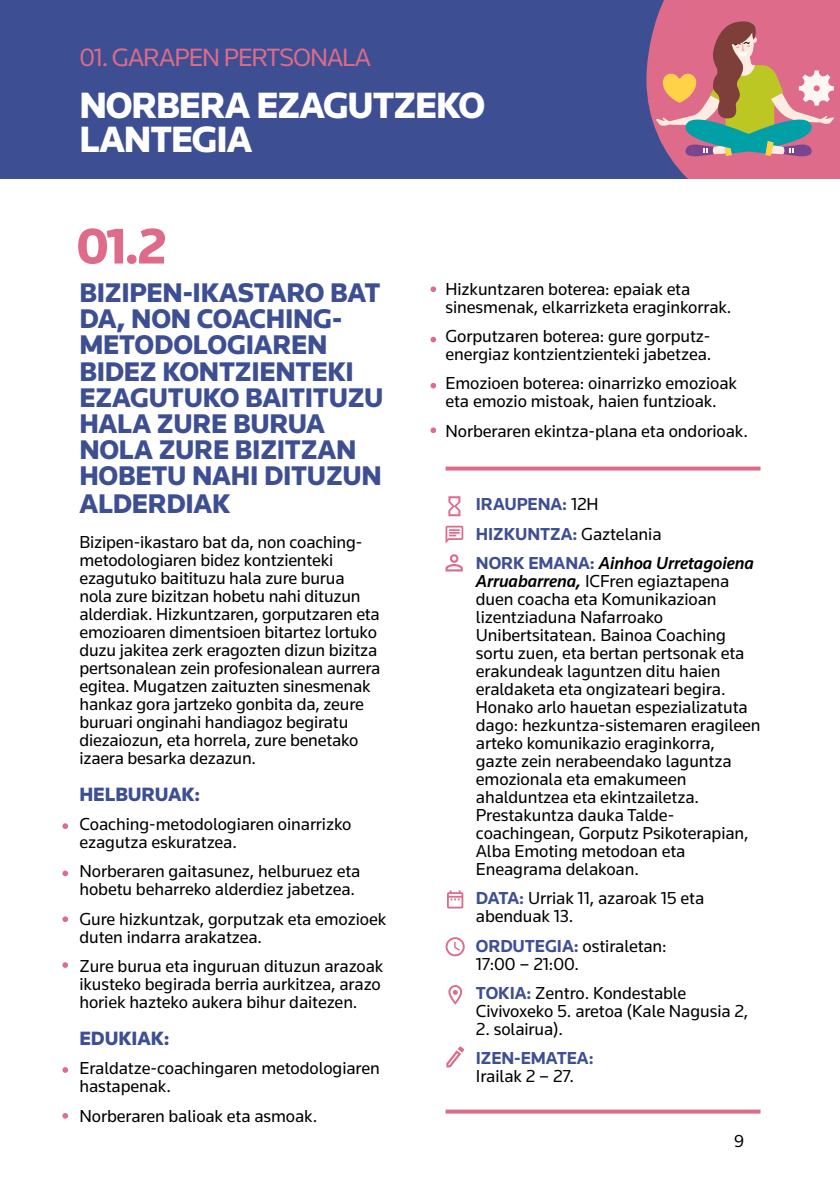
<style>
.page{position:relative;width:840px;height:1191px;background:#fff}
.page>*{position:absolute;margin:0;border:0;box-sizing:border-box;transform-origin:0 0}
.t1{font:900 52px "Knowledge";color:#dd6b89}
.t2{font:900 38px/34px "Knowledge";letter-spacing:-.03em;color:#fff}
.t3{font:900 28px/26.2px "Knowledge";letter-spacing:-.01em;color:#3d4f92}
.t4{font:26px "Knowledge";letter-spacing:-.04em;color:#dd6b89}
.t5{font:900 20px "Knowledge";letter-spacing:-.005em;color:#3d4f92}
.t6{font:18px/18px "Knowledge";letter-spacing:-.005em;color:#000}
.t7{font:700 18px/29.4px "Knowledge";letter-spacing:-.005em;color:#3d4f92}
.s1{font-weight:400;color:#000}
.s2{font-weight:500;font-style:italic;color:#000}
.s3{font-weight:500;font-style:italic}
.s4{font-weight:700;color:#3d4f92}
</style>
<div class="page">
<div style="left:0;top:0;width:839px;height:179px;background:#3d4f92"></div>
<svg style="left:646px;top:0;width:193px;height:179px;background:#bd7c84"></svg>
<svg style="left:430px;top:286px;width:6px;height:6px"></svg>
<svg style="left:430px;top:337px;width:6px;height:5px"></svg>
<svg style="left:430px;top:383px;width:6px;height:5px"></svg>
<svg style="left:430px;top:427px;width:6px;height:6px"></svg>
<svg style="left:62px;top:823px;width:6px;height:6px"></svg>
<svg style="left:62px;top:870px;width:6px;height:6px"></svg>
<svg style="left:62px;top:916px;width:6px;height:6px"></svg>
<svg style="left:62px;top:962px;width:6px;height:6px"></svg>
<svg style="left:62px;top:1067px;width:6px;height:5px"></svg>
<svg style="left:62px;top:1113px;width:6px;height:5px"></svg>
<svg style="left:445px;top:554px;width:17px;height:17px"></svg>
<svg style="left:445px;top:526px;width:18px;height:17px"></svg>
<svg style="left:448px;top:985px;width:14px;height:19px"></svg>
<svg style="left:445px;top:937px;width:19px;height:19px"></svg>
<svg style="left:447px;top:890px;width:16px;height:18px"></svg>
<svg style="left:446px;top:1046px;width:18px;height:21px"></svg>
<svg style="left:445px;top:466px;width:315px;height:4px"></svg>
<svg style="left:445px;top:1109px;width:315px;height:4px"></svg>
<svg style="left:448px;top:496px;width:12px;height:20px"></svg>
<h3 class="t4" style="left:79px;top:41px;width:293px">01. GARAPEN PERTSONALA</h3>
<h2 class="t2" style="left:79px;top:88px;width:407px">NORBERA EZAGUTZEKO<br>LANTEGIA</h2>
<h1 class="t1" style="left:77px;top:214px;width:91px">01.2</h1>
<h3 class="t3" style="left:79px;top:279px;width:305px">BIZIPEN-IKASTARO BAT<br>DA, NON COACHING-<br>METODOLOGIAREN<br>BIDEZ KONTZIENTEKI<br>EZAGUTUKO BAITITUZU<br>HALA ZURE BURUA<br>NOLA ZURE BIZITZAN<br>HOBETU NAHI DITUZUN<br>ALDERDIAK</h3>
<p class="t6" style="left:79px;top:532px;width:302px">Bizipen-ikastaro bat da, non coaching&shy;metodologiaren bidez kontzienteki ezagutuko baitituzu hala zure burua nola zure bizitzan hobetu nahi dituzun alderdiak. Hizkuntzaren, gorputzaren eta emozioaren dimentsioen bitartez lortuko duzu jakitea zerk eragozten dizun bizitza pertsonalean zein profesionalean aurrera egitea. Mugatzen zaituzten sinesmenak hankaz gora jartzeko gonbita da, zeure buruari onginahi handiagoz begiratu diezaiozun, eta horrela, zure benetako izaera besarka dezazun.</p>
<p class="t5" style="left:79px;top:781px;width:122px">HELBURUAK:</p>
<p class="t6" style="left:79px;top:814px;width:273px">Coaching-metodologiaren oinarrizko ezagutza eskuratzea.</p>
<p class="t6" style="left:79px;top:862px;width:282px">Norberaren gaitasunez, helburuez eta hobetu beharreko alderdiez jabetzea.</p>
<p class="t6" style="left:79px;top:909px;width:308px">Gure hizkuntzak, gorputzak eta emozioek duten indarra arakatzea.</p>
<p class="t6" style="left:79px;top:956px;width:305px">Zure burua eta inguruan dituzun arazoak ikusteko begirada berria aurkitzea, arazo horiek hazteko aukera bihur daitezen.</p>
<p class="t5" style="left:79px;top:1026px;width:92px">EDUKIAK:</p>
<p class="t6" style="left:79px;top:1059px;width:302px">Eraldatze-coachingaren metodologiaren hastapenak.</p>
<p class="t6" style="left:79px;top:1106px;width:239px">Norberaren balioak eta asmoak.</p>
<p class="t6" style="left:445px;top:279px;width:287px">Hizkuntzaren boterea: epaiak eta sinesmenak, elkarrizketa eraginkorrak.</p>
<p class="t6" style="left:445px;top:327px;width:267px">Gorputzaren boterea: gure gorputz&shy;energiaz kontzientzienteki jabetzea.</p>
<p class="t6" style="left:445px;top:374px;width:293px">Emozioen boterea: oinarrizko emozioak eta emozio mistoak, haien funtzioak.</p>
<p class="t6" style="left:445px;top:421px;width:304px">Norberaren ekintza-plana eta ondorioak.</p>
<p class="t7" style="left:475px;top:489px;width:279px">IRAUPENA: <span class="s1">12H<br></span>HIZKUNTZA: <span class="s1">Gaztelania<br></span>NORK EMANA: <span class="s2">Ainhoa Urretagoiena</span></p>
<p class="t6" style="left:475px;top:571px;width:286px"><span class="s3">Arruabarrena,</span> ICFren egiaztapena duen coacha eta Komunikazioan lizentziaduna Nafarroako<br>Unibertsitatean. Bainoa Coaching sortu zuen, eta bertan pertsonak eta erakundeak laguntzen ditu haien eraldaketa eta ongizateari begira.<br>Honako arlo hauetan espezializatuta dago: hezkuntza-sistemaren eragileen arteko komunikazio eraginkorra, gazte zein nerabeendako laguntza emozionala eta emakumeen ahalduntzea eta ekintzailetza.<br>Prestakuntza dauka Talde&shy;coachingean, Gorputz Psikoterapian,<br>Alba Emoting metodoan eta<br>Eneagrama delakoan.</p>
<p class="t6" style="left:475px;top:889px;width:230px"><span class="s4">DATA:</span> Urriak 11, azaroak 15 eta abenduak 13.</p>
<p class="t6" style="left:475px;top:936px;width:192px"><span class="s4">ORDUTEGIA:</span> ostiraletan:<br>17:00 – 21:00.</p>
<p class="t6" style="left:475px;top:983px;width:274px"><span class="s4">TOKIA:</span> Zentro. Kondestable<br>Civivoxeko 5. aretoa (Kale Nagusia 2,</p>
<p class="t6" style="left:475px;top:1019px;width:89px">2. solairua).</p>
<p class="t7" style="left:475px;top:1043px;width:119px">IZEN-EMATEA:</p>
<p class="t6" style="left:475px;top:1067px;width:100px">Irailak 2 – 27.</p>
<p class="t6" style="left:733px;top:1131px;width:12px">9</p>
</div>
